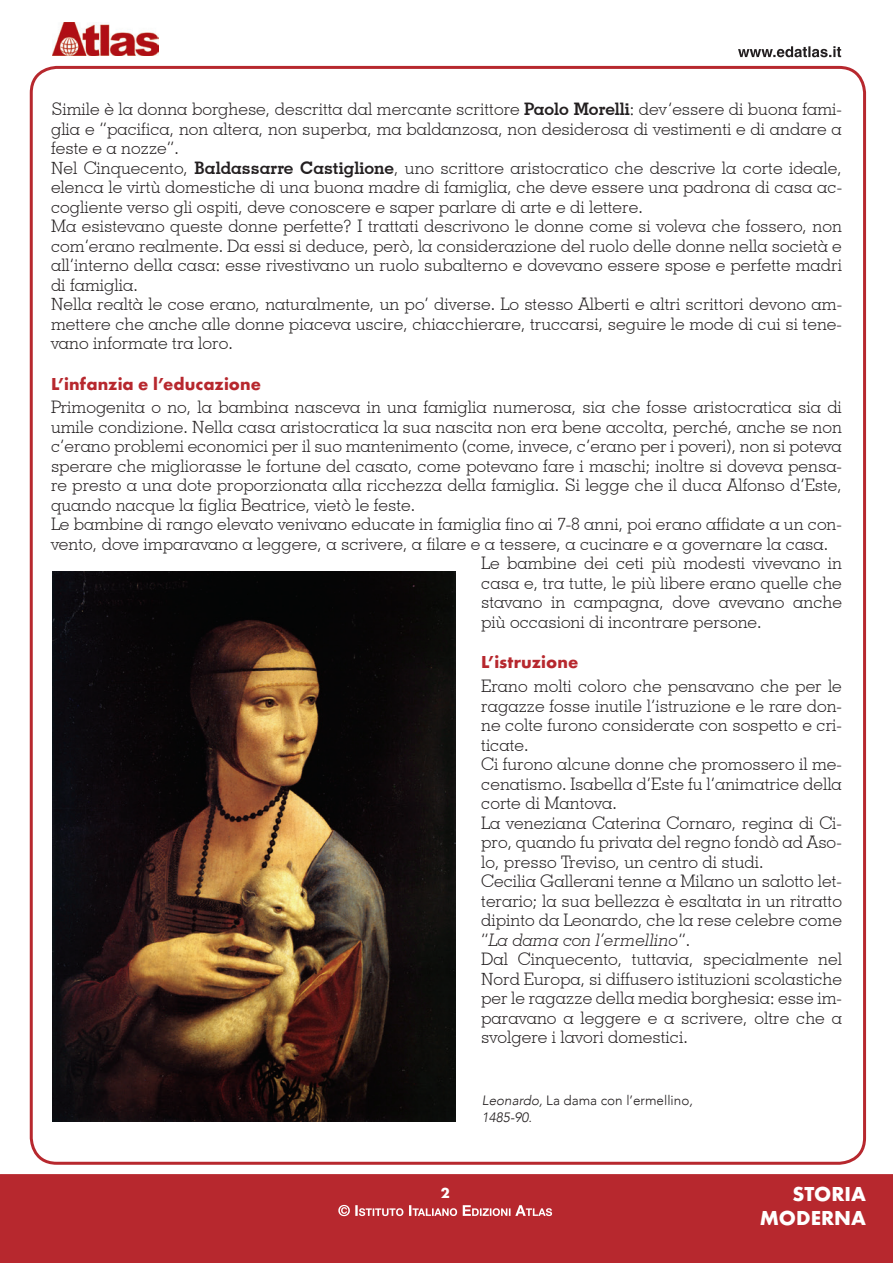
<style>
.page{position:relative;width:893px;height:1263px;background:#fff}
.page>*{position:absolute;margin:0;border:0;box-sizing:border-box;transform-origin:0 0}
.t1{font:700 21px/24px "Futura T";color:#fff;text-align:right}
.t2{font:700 18px "Futura T";letter-spacing:.005em;color:#b7282e}
.t3{font:300 17.25px/19.5px "Geometric Slab 703 BT";color:#231f20}
.t4{font:700 15px "Futura T";color:#fff}
.t5{font:300 13.5px/16.5px "Avenir";color:#231f20}
.s1{font-weight:700}
.s2{font-style:italic}
</style>
<div class="page">
<div style="left:0;top:1174px;width:893px;height:89px;background:#b7282e;border:2px solid #b7282e"></div>
<svg style="left:338px;top:1205px;width:214px;height:11px"></svg>
<svg style="left:738px;top:46px;width:103px;height:11px"></svg>
<img style="left:52px;top:22px;width:106px;height:34px">
<img style="left:52px;top:571px;width:404px;height:551px">
<p class="t3" style="left:51px;top:99px;width:792px">Simile è la donna borghese, descritta dal mercante scrittore <span class="s1">Paolo Morelli</span>: dev’essere di buona fami&shy;glia e “pacifica, non altera, non superba, ma baldanzosa, non desiderosa di vestimenti e di andare a feste e a nozze”.<br>Nel Cinquecento, <span class="s1">Baldassarre Castiglione</span>, uno scrittore aristocratico che descrive la corte ideale, elenca le virtù domestiche di una buona madre di famiglia, che deve essere una padrona di casa ac&shy;cogliente verso gli ospiti, deve conoscere e saper parlare di arte e di lettere.<br>Ma esistevano queste donne perfette? I trattati descrivono le donne come si voleva che fossero, non com’erano realmente. Da essi si deduce, però, la considerazione del ruolo delle donne nella società e all’interno della casa: esse rivestivano un ruolo subalterno e dovevano essere spose e perfette madri di famiglia.<br>Nella realtà le cose erano, naturalmente, un po’ diverse. Lo stesso Alberti e altri scrittori devono am&shy;mettere che anche alle donne piaceva uscire, chiacchierare, truccarsi, seguire le mode di cui si tene&shy;vano informate tra loro.</p>
<p class="t2" style="left:51px;top:373px;width:212px">L’infanzia e l’educazione</p>
<p class="t3" style="left:51px;top:397px;width:792px">Primogenita o no, la bambina nasceva in una famiglia numerosa, sia che fosse aristocratica sia di</p>
<p class="t3" style="left:51px;top:417px;width:792px">umile condizione. Nella casa aristocratica la sua nascita non era bene accolta, perché, anche se non</p>
<p class="t3" style="left:51px;top:436px;width:792px">c’erano problemi economici per il suo mantenimento (come, invece, c’erano per i poveri), non si poteva</p>
<p class="t3" style="left:51px;top:456px;width:792px">sperare che migliorasse le fortune del casato, come potevano fare i maschi; inoltre si doveva pensa-</p>
<p class="t3" style="left:51px;top:475px;width:792px">re presto a una dote proporzionata alla ricchezza della famiglia. Si legge che il duca Alfonso d’Este,</p>
<p class="t3" style="left:51px;top:495px;width:366px">quando nacque la figlia Beatrice, vietò le feste.</p>
<p class="t3" style="left:51px;top:514px;width:792px">Le bambine di rango elevato venivano educate in famiglia fino ai 7-8 anni, poi erano affidate a un con-</p>
<p class="t3" style="left:51px;top:534px;width:779px">vento, dove imparavano a leggere, a scrivere, a filare e a tessere, a cucinare e a governare la casa.</p>
<p class="t3" style="left:481px;top:553px;width:362px">Le bambine dei ceti più modesti vivevano in</p>
<p class="t3" style="left:481px;top:573px;width:362px">casa e, tra tutte, le più libere erano quelle che</p>
<p class="t3" style="left:481px;top:592px;width:362px">stavano in campagna, dove avevano anche</p>
<p class="t3" style="left:481px;top:612px;width:282px">più occasioni di incontrare persone.</p>
<p class="t2" style="left:481px;top:652px;width:99px">L’istruzione</p>
<p class="t3" style="left:481px;top:676px;width:362px">Erano molti coloro che pensavano che per le ragazze fosse inutile l’istruzione e le rare don&shy;ne colte furono considerate con sospetto e cri&shy;ticate.<br>Ci furono alcune donne che promossero il me&shy;cenatismo. Isabella d’Este fu l’animatrice della corte di Mantova.<br>La veneziana Caterina Cornaro, regina di Ci&shy;pro, quando fu privata del regno fondò ad Aso&shy;lo, presso Treviso, un centro di studi.<br>Cecilia Gallerani tenne a Milano un salotto let&shy;terario; la sua bellezza è esaltata in un ritratto dipinto da Leonardo, che la rese celebre come “<span class="s2">La dama con l’ermellino</span>”.<br>Dal Cinquecento, tuttavia, specialmente nel Nord Europa, si diffusero istituzioni scolastiche per le ragazze della media borghesia: esse im&shy;paravano a leggere e a scrivere, oltre che a svolgere i lavori domestici.</p>
<p class="t5" style="left:482px;top:1092px;width:212px"><span class="s2">Leonardo,</span> La dama con l’ermellino<span class="s2">,<br>1485-90.</span></p>
<p class="t4" style="left:441px;top:1184px;width:10px">2</p>
<p class="t1" style="left:760px;top:1182px;width:108px">STORIA<br>MODERNA</p>
</div>
